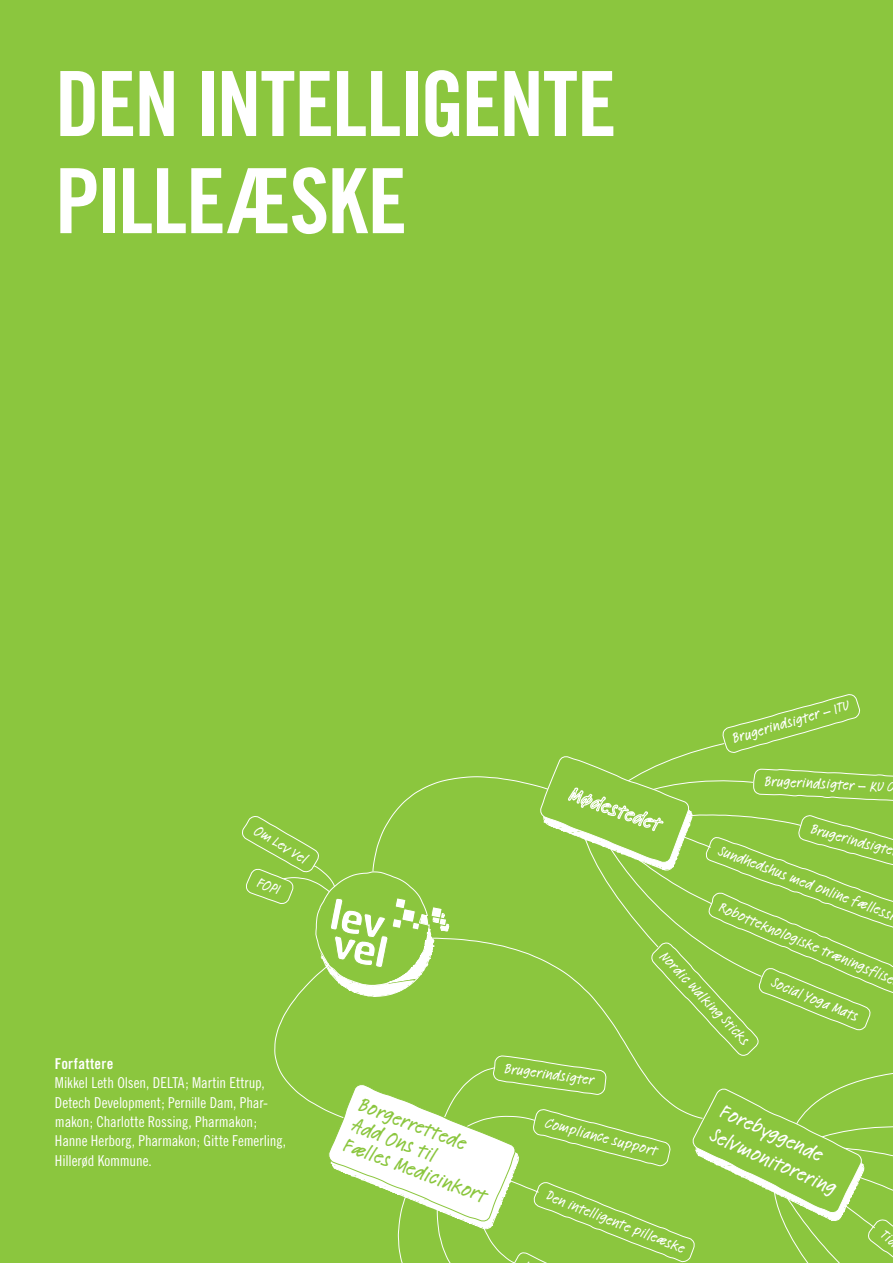
<style>
.page{position:relative;width:893px;height:1263px;background:#8bc63e}
.page>*{position:absolute;margin:0;border:0;box-sizing:border-box;transform-origin:0 0}
.LEV_VEL_RUBRIK{font:90px/97.2px "Trade Gothic Bold Cond Twenty";letter-spacing:-.02em;color:#fff}
.t1{font:500 21.15px/21.1px "Linotype Feltpen";color:#8bc63e}
.t2{font:500 21.15px/25.3px "Linotype Feltpen";color:#fff}
.t3{font:500 15.15px "Linotype Feltpen";color:#fff}
.Pro_Ed__Paragraph{font:15px/19.5px "Trade Gothic Cond Eighteen";letter-spacing:-.005em;color:#fff}
.Pro_Ed__Paragraph-2{font:15px "Trade Gothic Bold Cond Twenty";letter-spacing:.02em;color:#fff}
</style>
<div class="page">
<svg style="left:242px;top:694px;width:651px;height:569px"></svg>
<p class="LEV_VEL_RUBRIK" style="left:55px;top:55px;width:563px">DEN INTELLIGENTE<br>PILLEÆSKE</p>
<p class="t3" style="left:261px;top:820px;width:61px;rotate:31deg">Om Lev Vel</p>
<p class="t3" style="left:262px;top:872px;width:25px;rotate:23deg">FOPI</p>
<p class="t3" style="left:730px;top:728px;width:122px;rotate:-16deg">Brugerindsigter – ITU</p>
<p class="t3" style="left:765px;top:770px;width:132px;rotate:3deg">Brugerindsigter – KU C</p>
<p class="t3" style="left:814px;top:818px;width:86px;rotate:15deg">Brugerindsigte</p>
<p class="t3" style="left:723px;top:841px;width:185px;rotate:20deg">Sundhedshus med online fælless</p>
<p class="t3" style="left:724px;top:897px;width:190px;rotate:23deg">Robotteknologiske træningsflise</p>
<p class="t3" style="left:670px;top:947px;width:124px;rotate:46deg">Nordic Walking Sticks</p>
<p class="t3" style="left:776px;top:972px;width:94px;rotate:22deg">Social Yoga Mats</p>
<p class="Pro_Ed__Paragraph-2" style="left:55px;top:1054px;width:60px">Forfattere</p>
<p class="Pro_Ed__Paragraph" style="left:55px;top:1073px;width:233px">Mikkel Leth Olsen, DELTA; Martin Ettrup, Detech Development; Pernille Dam, Phar&shy;makon; Charlotte Rossing, Pharmakon; Hanne Herborg, Pharmakon; Gitte Femerling, Hillerød Kommune.</p>
<p class="t1" style="left:364px;top:1093px;width:153px;rotate:21deg">Borgerrettede<br>Add Ons til<br>Fælles Medicinkort</p>
<p class="t3" style="left:506px;top:1058px;width:92px;rotate:8deg">Brugerindsigter</p>
<p class="t3" style="left:548px;top:1112px;width:117px;rotate:14deg">Compliance support</p>
<p class="t3" style="left:551px;top:1185px;width:149px;rotate:21deg">Den intelligente pilleæske</p>
<p class="t2" style="left:727px;top:1098px;width:138px;rotate:24deg">Forebyggende<br>Selvmonitorering</p>
</div>
